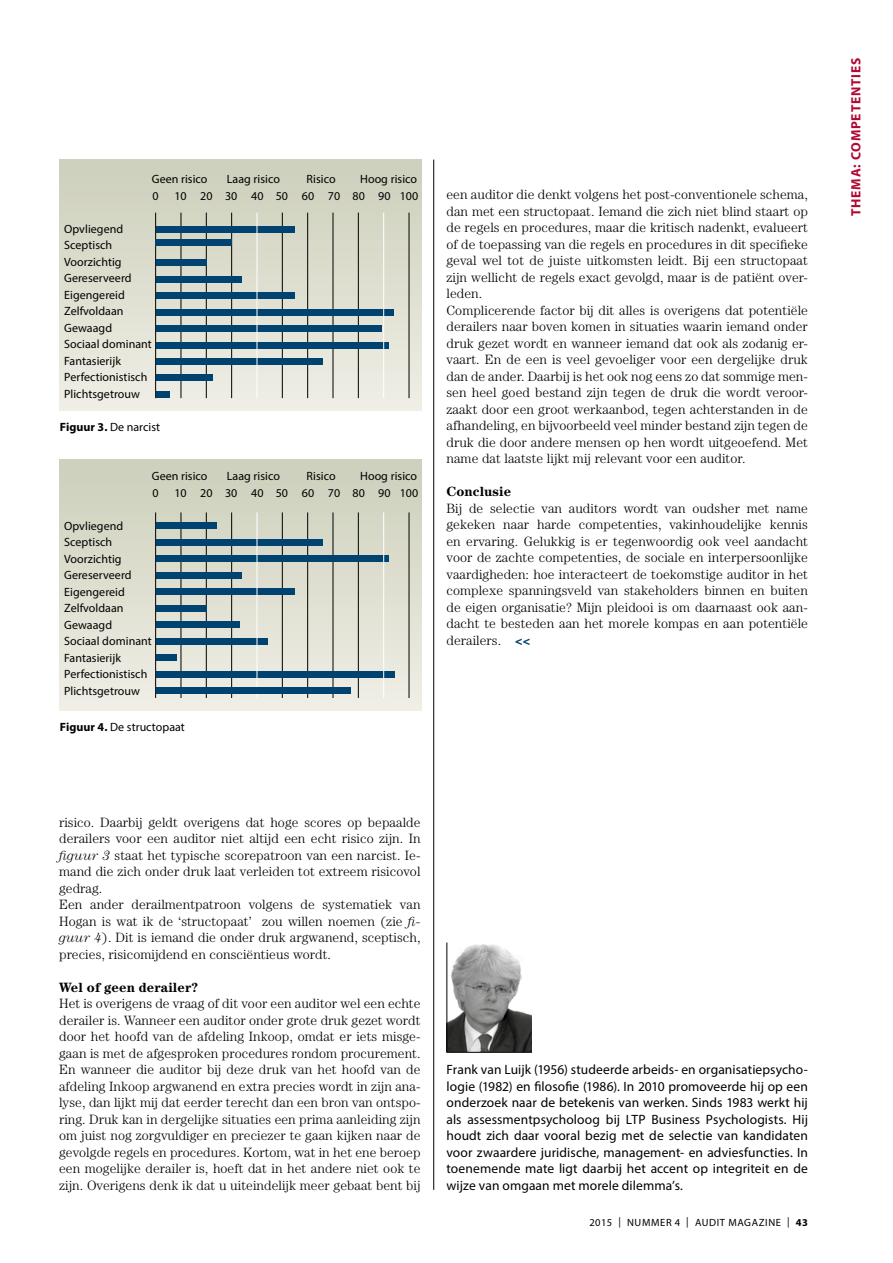
<style>
.page{position:relative;width:893px;height:1263px;background:#fff}
.page>*{position:absolute;margin:0;border:0;box-sizing:border-box;transform-origin:0 0}
.t1{font:300 13.5px/16.5px "Century LT";letter-spacing:.005em;color:#000}
.t2{font:13.5px/16.5px "Myriad Pro";letter-spacing:.01em;color:#000;text-align:justify}
.t3{font:700 13.5px "Century LT";letter-spacing:.005em;color:#000}
.t4{font:700 13.5px "Myriad Pro";letter-spacing:.06em;color:#b10933}
.t5{font:12px/16.5px "Myriad Pro";letter-spacing:.005em;color:#000}
.t6{font:10.5px "Myriad Pro";letter-spacing:.06em;color:#000}
.s1{font-weight:700}
.s2{font-weight:900;color:#004371}
.s3{font-style:italic}
</style>
<div class="page">
<hr style="left:433px;top:160px;width:1px;height:1030px;background:#000">
<img style="left:447px;top:942px;width:84px;height:110px">
<hr style="left:447px;top:1052px;width:85px;height:1px;background:#000">
<hr style="left:446px;top:942px;width:1px;height:111px;background:#000">
<div style="left:59px;top:160px;width:362px;height:251px;background:linear-gradient(to bottom,#cccfba,#ecebe4)"></div>
<hr style="left:155px;top:213px;width:1px;height:185px;background:#000">
<hr style="left:181px;top:213px;width:1px;height:185px;background:#000">
<hr style="left:206px;top:213px;width:1px;height:185px;background:#000">
<hr style="left:231px;top:213px;width:1px;height:185px;background:#000">
<hr style="left:282px;top:213px;width:1px;height:185px;background:#000">
<hr style="left:307px;top:213px;width:1px;height:185px;background:#000">
<hr style="left:333px;top:213px;width:1px;height:185px;background:#000">
<hr style="left:358px;top:213px;width:1px;height:185px;background:#000">
<hr style="left:409px;top:213px;width:1px;height:185px;background:#000">
<div style="left:156px;top:226px;width:139px;height:7px;background:#004371"></div>
<div style="left:155px;top:239px;width:76px;height:7px;background:#004371"></div>
<div style="left:156px;top:259px;width:51px;height:7px;background:#004371"></div>
<div style="left:156px;top:276px;width:85px;height:6px;background:#004371"></div>
<div style="left:156px;top:292px;width:139px;height:7px;background:#004371"></div>
<div style="left:156px;top:309px;width:237px;height:6px;background:#004371"></div>
<div style="left:156px;top:325px;width:226px;height:6px;background:#004371"></div>
<div style="left:156px;top:342px;width:232px;height:6px;background:#004371"></div>
<div style="left:156px;top:358px;width:166px;height:7px;background:#004371"></div>
<div style="left:156px;top:374px;width:56px;height:7px;background:#004371"></div>
<hr style="left:383px;top:213px;width:1px;height:185px;background:#fff">
<hr style="left:257px;top:213px;width:1px;height:185px;background:#fff">
<div style="left:156px;top:391px;width:13px;height:7px;background:#004371"></div>
<div style="left:59px;top:459px;width:362px;height:251px;background:linear-gradient(to bottom,#caceb9,#eaeae3)"></div>
<hr style="left:155px;top:512px;width:1px;height:186px;background:#000">
<hr style="left:181px;top:512px;width:1px;height:186px;background:#000">
<hr style="left:206px;top:512px;width:1px;height:186px;background:#000">
<hr style="left:231px;top:512px;width:1px;height:186px;background:#000">
<hr style="left:282px;top:512px;width:1px;height:186px;background:#000">
<hr style="left:307px;top:512px;width:1px;height:186px;background:#000">
<hr style="left:333px;top:512px;width:1px;height:186px;background:#000">
<hr style="left:358px;top:512px;width:1px;height:186px;background:#000">
<hr style="left:409px;top:512px;width:1px;height:186px;background:#000">
<div style="left:156px;top:523px;width:60px;height:6px;background:#004371"></div>
<div style="left:156px;top:539px;width:166px;height:6px;background:#004371"></div>
<div style="left:156px;top:556px;width:232px;height:6px;background:#004371"></div>
<div style="left:156px;top:572px;width:85px;height:6px;background:#004371"></div>
<div style="left:156px;top:589px;width:139px;height:6px;background:#004371"></div>
<div style="left:156px;top:605px;width:51px;height:6px;background:#004371"></div>
<div style="left:156px;top:622px;width:83px;height:6px;background:#004371"></div>
<div style="left:156px;top:638px;width:111px;height:6px;background:#004371"></div>
<div style="left:156px;top:655px;width:20px;height:6px;background:#004371"></div>
<div style="left:156px;top:671px;width:239px;height:7px;background:#004371"></div>
<hr style="left:383px;top:512px;width:1px;height:186px;background:#fff">
<hr style="left:257px;top:512px;width:1px;height:186px;background:#fff">
<div style="left:156px;top:688px;width:195px;height:6px;background:#004371"></div>
<p class="t5" style="left:152px;top:171px;width:57px">Geen risico</p>
<p class="t5" style="left:227px;top:171px;width:55px">Laag risico</p>
<p class="t5" style="left:307px;top:171px;width:31px">Risico</p>
<p class="t5" style="left:360px;top:171px;width:58px">Hoog risico</p>
<p class="t5" style="left:153px;top:187px;width:8px">0</p>
<p class="t5" style="left:174px;top:187px;width:245px">10 20 30 40 50 60 70 80 90 100</p>
<p class="t5" style="left:64px;top:220px;width:89px">Opvliegend<br>Sceptisch<br>Voorzichtig<br>Gereserveerd<br>Eigengereid<br>Zelfvoldaan<br>Gewaagd<br>Sociaal dominant<br>Fantasierijk<br>Perfectionistisch<br>Plichtsgetrouw</p>
<p class="t5" style="left:60px;top:418px;width:102px"><span class="s1">Figuur 3.</span> De narcist</p>
<p class="t5" style="left:152px;top:468px;width:57px">Geen risico</p>
<p class="t5" style="left:227px;top:468px;width:55px">Laag risico</p>
<p class="t5" style="left:307px;top:468px;width:31px">Risico</p>
<p class="t5" style="left:360px;top:468px;width:58px">Hoog risico</p>
<p class="t5" style="left:153px;top:484px;width:8px">0</p>
<p class="t5" style="left:174px;top:484px;width:245px">10 20 30 40 50 60 70 80 90 100</p>
<p class="t5" style="left:64px;top:517px;width:89px">Opvliegend<br>Sceptisch<br>Voorzichtig<br>Gereserveerd<br>Eigengereid<br>Zelfvoldaan<br>Gewaagd<br>Sociaal dominant<br>Fantasierijk<br>Perfectionistisch<br>Plichtsgetrouw</p>
<p class="t5" style="left:60px;top:718px;width:126px"><span class="s1">Figuur 4.</span> De structopaat</p>
<p class="t1" style="left:446px;top:186px;width:363px">een auditor die denkt volgens het post-conventionele schema, dan met een structopaat. Iemand die zich niet blind staart op de regels en procedures, maar die kritisch nadenkt, evalueert of de toepassing van die regels en procedures in dit specifieke geval wel tot de juiste uitkomsten leidt. Bij een structopaat zijn wellicht de regels exact gevolgd, maar is de patiënt over&shy;leden.<br>Complicerende factor bij dit alles is overigens dat potentiële derailers naar boven komen in situaties waarin iemand onder druk gezet wordt en wanneer iemand dat ook als zodanig er&shy;vaart. En de een is veel gevoeliger voor een dergelijke druk dan de ander. Daarbij is het ook nog eens zo dat sommige men&shy;sen heel goed bestand zijn tegen de druk die wordt veroor&shy;zaakt door een groot werkaanbod, tegen achterstanden in de afhandeling, en bijvoorbeeld veel minder bestand zijn tegen de druk die door andere mensen op hen wordt uitgeoefend. Met name dat laatste lijkt mij relevant voor een auditor.</p>
<p class="t3" style="left:446px;top:484px;width:66px">Conclusie</p>
<p class="t1" style="left:446px;top:500px;width:363px;text-align:justify">Bij de selectie van auditors wordt van oudsher met name gekeken naar harde competenties, vakinhoudelijke kennis en ervaring. Gelukkig is er tegenwoordig ook veel aandacht voor de zachte competenties, de sociale en interpersoonlijke vaardigheden: hoe interacteert de toekomstige auditor in het complexe spanningsveld van stakeholders binnen en buiten de eigen organisatie? Mijn pleidooi is om daarnaast ook aan&shy;dacht te besteden aan het morele kompas en aan potentiële derailers. <span class="s2">&lt;&lt;</span></p>
<p class="t1" style="left:59px;top:813px;width:363px">risico. Daarbij geldt overigens dat hoge scores op bepaalde derailers voor een auditor niet altijd een echt risico zijn. In <span class="s3">figuur 3</span> staat het typische scorepatroon van een narcist. Ie&shy;mand die zich onder druk laat verleiden tot extreem risicovol gedrag.<br>Een ander derailmentpatroon volgens de systematiek van Hogan is wat ik de ‘structopaat’ zou willen noemen (zie <span class="s3">fi&shy;guur 4</span>). Dit is iemand die onder druk argwanend, sceptisch, precies, risicomijdend en consciëntieus wordt.</p>
<p class="t3" style="left:59px;top:979px;width:140px">Wel of geen derailer?</p>
<p class="t1" style="left:59px;top:995px;width:363px;text-align:justify">Het is overigens de vraag of dit voor een auditor wel een echte derailer is. Wanneer een auditor onder grote druk gezet wordt door het hoofd van de afdeling Inkoop, omdat er iets misge&shy;gaan is met de afgesproken procedures rondom procurement.<br>En wanneer die auditor bij deze druk van het hoofd van de afdeling Inkoop argwanend en extra precies wordt in zijn ana&shy;lyse, dan lijkt mij dat eerder terecht dan een bron van ontspo&shy;ring. Druk kan in dergelijke situaties een prima aanleiding zijn om juist nog zorgvuldiger en preciezer te gaan kijken naar de gevolgde regels en procedures. Kortom, wat in het ene beroep een mogelijke derailer is, hoeft dat in het andere niet ook te zijn. Overigens denk ik dat u uiteindelijk meer gebaat bent bij</p>
<p class="t2" style="left:446px;top:1061px;width:363px">Frank van Luijk (1956) studeerde arbeids- en organisatiepsycho&shy;logie (1982) en filosofie (1986). In 2010 promoveerde hij op een onderzoek naar de betekenis van werken. Sinds 1983 werkt hij als assessmentpsycholoog bij LTP Business Psychologists. Hij houdt zich daar vooral bezig met de selectie van kandidaten voor zwaardere juridische, management- en adviesfuncties. In toenemende mate ligt daarbij het accent op integriteit en de wijze van omgaan met morele dilemma’s.</p>
<p class="t6" style="left:589px;top:1216px;width:220px">2015 | NUMMER 4 | AUDIT MAGAZINE | <span class="s1">43</span></p>
<p class="t4" style="left:847px;top:216px;width:159px;rotate:-90deg">THEMA: COMPETENTIES</p>
</div>
